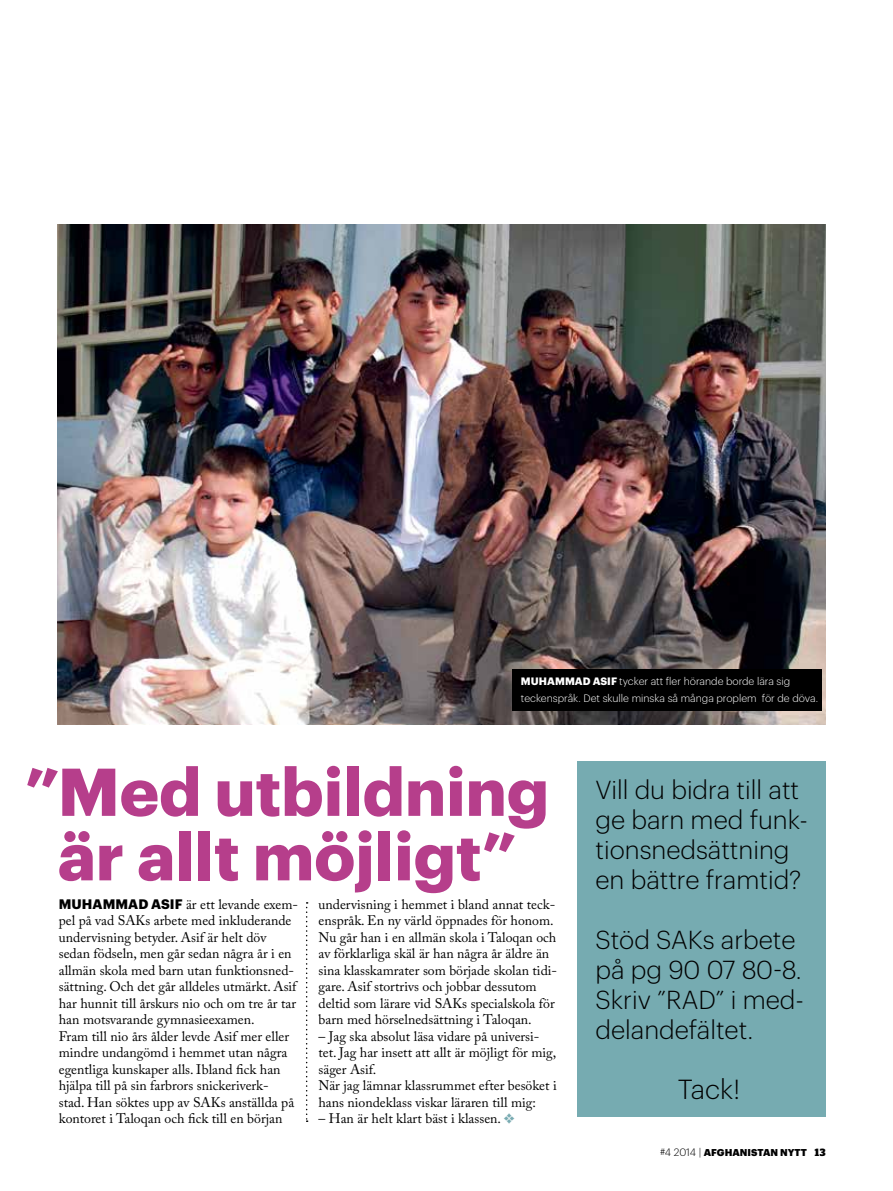
<style>
.page{position:relative;width:893px;height:1191px;background:#fff}
.page>*{position:absolute;margin:0;border:0;box-sizing:border-box;transform-origin:0 0}
.t1{font:700 66px/64.5px "Graphik";color:#b63e8b;text-align:center}
.t2{font:300 27px "Graphik";color:#000}
.t3{font:300 25.5px/30px "Graphik";color:#000}
.t4{font:13.8px/16.5px "Adobe Caslon Pro";color:#000}
.t5{font:300 10.5px/16.5px "Graphik";color:#fff}
.t6{font:900 9.75px "Graphik";letter-spacing:.005em;color:#000}
.s1{font-weight:700}
.s2{font-family:"Graphik";font-weight:700;font-size:13.5px}
.s3{color:#79abb2}
.s4{font-weight:300;font-size:10.5px}
.s5{font-family:"Stag";font-weight:700;font-size:10.5px}
</style>
<div class="page">
<svg style="left:306px;top:902px;width:2px;height:220px"></svg>
<img style="left:57px;top:224px;width:769px;height:500px">
<div style="left:512px;top:669px;width:310px;height:41px;background:#000"></div>
<div style="left:577px;top:761px;width:249px;height:356px;background:#76abb1"></div>
<p class="t5" style="left:521px;top:672px;width:299px"><span class="s1">MUHAMMAD ASIF</span> tycker att fler hörande borde lära sig teckenspråk. Det skulle minska så många proplem för de döva.</p>
<h1 class="t1" style="left:24px;top:753px;width:526px">”MED UTBILDNING<br>ÄR ALLT MÖJLIGT”</h1>
<p class="t4" style="left:59px;top:895px;width:241px"><span class="s2">MUHAMMAD ASIF</span> är ett levande exem&shy;pel på vad SAKs arbete med inkluderande undervisning betyder. Asif är helt döv sedan födseln, men går sedan några år i en allmän skola med barn utan funktionsned&shy;sättning. Och det går alldeles utmärkt. Asif har hunnit till årskurs nio och om tre år tar han motsvarande gymnasieexamen.<br>Fram till nio års ålder levde Asif mer eller mindre undangömd i hemmet utan några egentliga kunskaper alls. Ibland fick han hjälpa till på sin farbrors snickeriverk-<br>stad. Han söktes upp av SAKs anställda på kontoret i Taloqan och fick till en början</p>
<p class="t4" style="left:319px;top:895px;width:240px">undervisning i hemmet i bland annat teck&shy;enspråk. En ny värld öppnades för honom.<br>Nu går han i en allmän skola i Taloqan och av förklarliga skäl är han några år äldre än sina klasskamrater som började skolan tidi&shy;gare. Asif stortrivs och jobbar dessutom deltid som lärare vid SAKs specialskola för barn med hörselnedsättning i Taloqan.</p>
<p class="t4" style="left:319px;top:1027px;width:240px">– Jag ska absolut läsa vidare på universi&shy;tet. Jag har insett att allt är möjligt för mig, säger Asif.<br>När jag lämnar klassrummet efter besöket i hans niondeklass viskar läraren till mig:</p>
<p class="t4" style="left:319px;top:1110px;width:198px">– Han är helt klart bäst i klassen. <span class="s3">❖</span></p>
<h3 class="t3" style="left:595px;top:773px;width:214px">Vill du bidra till att ge barn med funk&shy;tionsnedsättning en bättre framtid?</h3>
<h3 class="t3" style="left:595px;top:923px;width:210px">Stöd SAKs arbete på pg 90 07 80-8.<br>Skriv ”RAD” i med&shy;delandefältet.</h3>
<h2 class="t2" style="left:678px;top:1069px;width:64px">Tack!</h2>
<p class="t6" style="left:660px;top:1145px;width:167px"><span class="s4">#4 2014 |</span> AFGHANISTAN NYTT <span class="s5">13</span></p>
</div>
